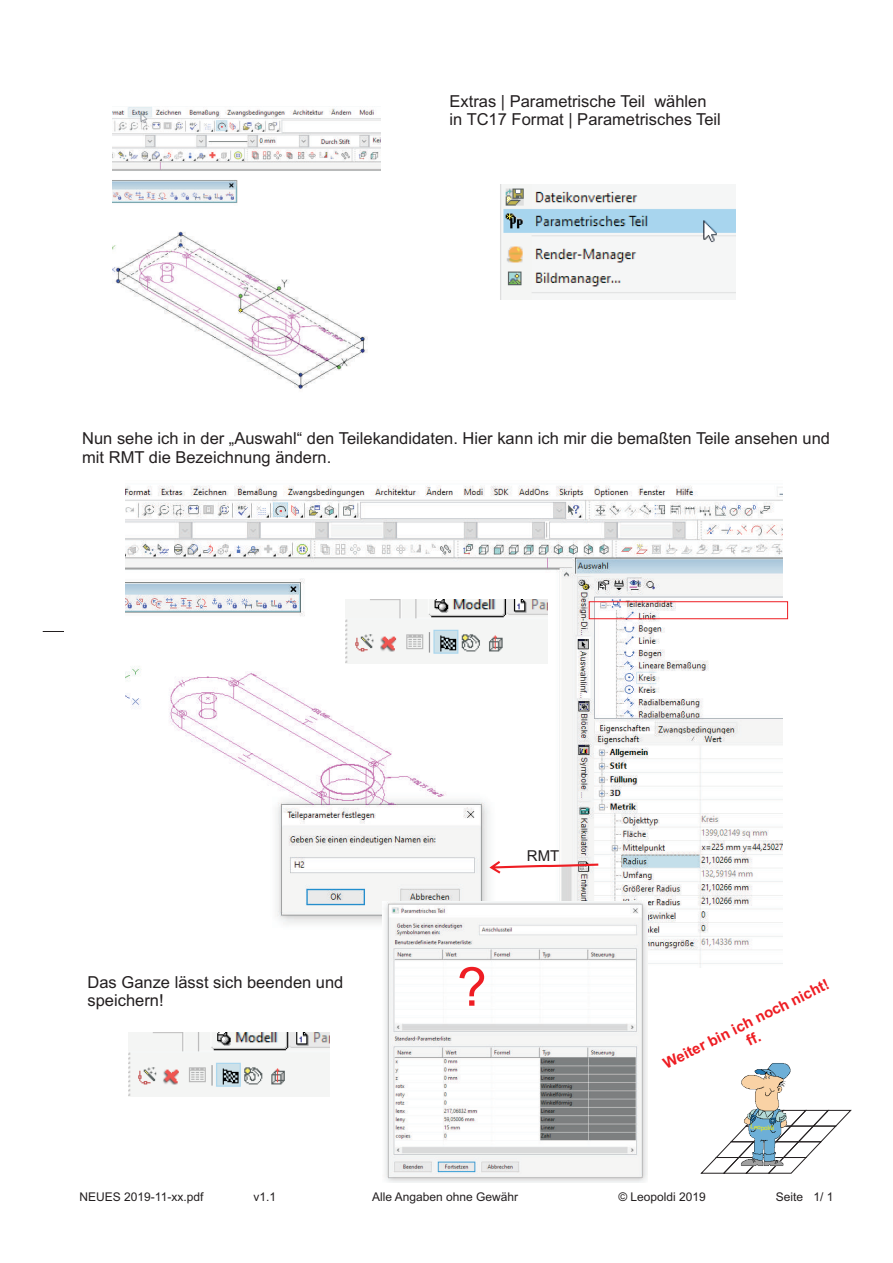
<style>
.page{position:relative;width:893px;height:1263px;background:#fff}
.page>*{position:absolute;margin:0;border:0;box-sizing:border-box;transform-origin:0 0}
.t1{font:53.4px "Arial";color:#ee1d23}
.t2{font:16.5px/18.5px "Arial";color:#231f20}
.t3{font:700 15px/16.8px "Arial";color:#ee1d23;text-align:center}
.t4{font:15px "Arial";color:#231f20}
.t5{font:12px "Arial";color:#231f20}
</style>
<div class="page">
<svg style="left:43px;top:631px;width:21px;height:1px"></svg>
<img style="left:113px;top:107px;width:268px;height:283px">
<img style="left:500px;top:185px;width:236px;height:115px">
<img style="left:125px;top:485px;width:658px;height:482px">
<svg style="left:489px;top:861px;width:109px;height:12px"></svg>
<img style="left:383px;top:902px;width:264px;height:280px">
<div style="left:589px;top:601px;width:199px;height:18px;border:1px solid #ee1d23"></div>
<img style="left:346px;top:599px;width:201px;height:64px">
<img style="left:129px;top:1032px;width:201px;height:64px">
<img style="left:741px;top:1063px;width:51px;height:47px">
<svg style="left:701px;top:1110px;width:150px;height:63px"></svg>
<p class="t2" style="left:449px;top:93px;width:273px">Extras | Parametrische Teil wählen in TC17 Format | Parametrisches Teil</p>
<p class="t2" style="left:82px;top:431px;width:749px">Nun sehe ich in der „Auswahl“ den Teilekandidaten. Hier kann ich mir die bemaßten Teile ansehen und mit RMT die Bezeichnung ändern.</p>
<p class="t4" style="left:527px;top:850px;width:34px">RMT</p>
<h1 class="t1" style="left:457px;top:967px;width:31px">?</h1>
<p class="t2" style="left:88px;top:974px;width:257px">Das Ganze lässt sich beenden und speichern!</p>
<p class="t3" style="left:661px;top:1057px;width:185px;rotate:-26deg">Weiter bin ich noch nicht! ff.</p>
<p class="t5" style="left:80px;top:1193px;width:125px">NEUES 2019-11-xx.pdf</p>
<p class="t5" style="left:253px;top:1193px;width:24px">v1.1</p>
<p class="t5" style="left:372px;top:1193px;width:148px">Alle Angaben ohne Gewähr</p>
<p class="t5" style="left:618px;top:1193px;width:89px">© Leopoldi 2019</p>
<p class="t5" style="left:776px;top:1193px;width:29px">Seite</p>
<p class="t5" style="left:814px;top:1193px;width:21px">1/ 1</p>
</div>
